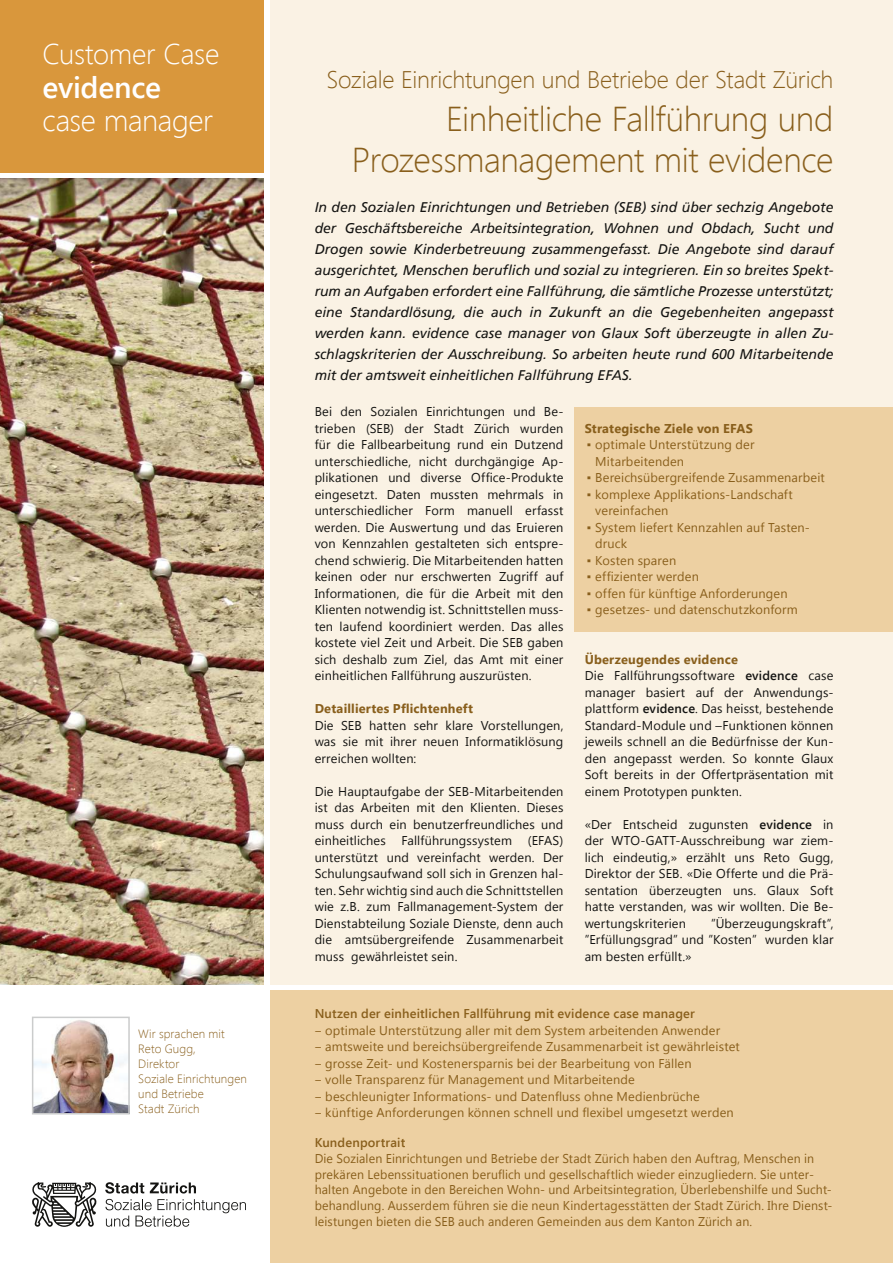
<style>
.page{position:relative;width:893px;height:1263px;background:#fff}
.page>*{position:absolute;margin:0;border:0;box-sizing:border-box;transform-origin:0 0}
.t1{font:300 34.5px/41.4px "Segoe UI";letter-spacing:-.01em;color:#895f1c;text-align:right}
.t2{font:300 30px "Segoe UI";letter-spacing:-.015em;color:#fff}
.t3{font:600 30px "Segoe UI";letter-spacing:-.01em;color:#fff}
.t4{font:300 28.5px "Segoe UI";letter-spacing:-.015em;color:#fff}
.t5{font:300 24px "Segoe UI";letter-spacing:-.01em;color:#895f1c}
.t6{font:italic 13.95px/21px "Frutiger";color:#141412;text-align:justify}
.t7{font:12.75px/16.5px "Segoe UI";letter-spacing:.01em;color:#141412;text-align:justify}
.t8{font:12.75px/16.5px "Segoe UI";letter-spacing:.01em;color:#895f1c}
.t9{font:600 12.75px "Segoe UI";letter-spacing:.01em;color:#895f1c}
.t10{font:700 12.75px "Segoe UI";letter-spacing:.015em;color:#895f1c}
.t11{font:300 12px/15px "Segoe UI";letter-spacing:.01em;color:#895f1c}
.s1{font-weight:700;color:#895f1c}
.s2{font-weight:600}
</style>
<div class="page">
<div style="left:270px;top:0;width:623px;height:984px;background:#faf2e4"></div>
<div style="left:0;top:0;width:264px;height:172px;background:#d9973c"></div>
<img style="left:0;top:179px;width:264px;height:805px">
<div style="left:270px;top:991px;width:623px;height:272px;background:#edd0a2"></div>
<img style="left:35px;top:1020px;width:92px;height:91px">
<div style="left:32px;top:1016px;width:98px;height:98px;border:2px solid #cbcccc"></div>
<svg style="left:105px;top:1182px;width:39px;height:11px"></svg>
<svg style="left:150px;top:1182px;width:46px;height:11px"></svg>
<svg style="left:105px;top:1199px;width:141px;height:28px"></svg>
<svg style="left:32px;top:1182px;width:65px;height:45px"></svg>
<div style="left:574px;top:407px;width:319px;height:224px;background:#edd0a2"></div>
<h3 class="t4" style="left:43px;top:43px;width:178px">Customer Case</h3>
<h2 class="t3" style="left:43px;top:76px;width:120px">evidence</h2>
<h2 class="t2" style="left:43px;top:109px;width:172px">case manager</h2>
<p class="t11" style="left:138px;top:1027px;width:110px">Wir sprachen mit<br>Reto Gugg,<br>Direktor<br>Soziale Einrichtungen und Betriebe<br>Stadt Zürich</p>
<h3 class="t5" style="left:326px;top:70px;width:509px">Soziale Einrichtungen und Betriebe der Stadt Zürich</h3>
<h1 class="t1" style="left:352px;top:101px;width:483px">Einheitliche Fallführung und<br>Prozessmanagement mit evidence</h1>
<p class="t6" style="left:315px;top:198px;width:520px">In den Sozialen Einrichtungen und Betrieben (SEB) sind über sechzig Angebote der Geschäftsbereiche Arbeitsintegration, Wohnen und Obdach, Sucht und Drogen sowie Kinderbetreuung zusammengefasst. Die Angebote sind darauf ausgerichtet, Menschen beruflich und sozial zu integrieren. Ein so breites Spekt&shy;rum an Aufgaben erfordert eine Fallführung, die sämtliche Prozesse unterstützt; eine Standardlösung, die auch in Zukunft an die Gegebenheiten angepasst werden kann. evidence case manager von Glaux Soft überzeugte in allen Zu&shy;schlagskriterien der Ausschreibung. So arbeiten heute rund 600 Mitarbeitende mit der amtsweit einheitlichen Fallführung EFAS.</p>
<p class="t7" style="left:315px;top:405px;width:250px">Bei den Sozialen Einrichtungen und Be&shy;trieben (SEB) der Stadt Zürich wurden für die Fallbearbeitung rund ein Dutzend unterschiedliche, nicht durchgängige Ap&shy;plikationen und diverse Ofice-Produkte eingesetzt. Daten mussten mehrmals in unterschiedlicher Form manuell erfasst werden. Die Auswertung und das Eruieren von Kennzahlen gestalteten sich entspre&shy;chend schwierig. Die Mitarbeitenden hatten keinen oder nur erschwerten Zugriff auf Informationen, die für die Arbeit mit den Klienten notwendig ist. Schnittstellen muss&shy;ten laufend koordiniert werden. Das alles kostete viel Zeit und Arbeit. Die SEB gaben sich deshalb zum Ziel, das Amt mit einer einheitlichen Fallführung auszurüsten.</p>
<p class="t10" style="left:315px;top:699px;width:160px">Detailliertes Plichtenheft</p>
<p class="t7" style="left:315px;top:718px;width:250px">Die SEB hatten sehr klare Vorstellungen, was sie mit ihrer neuen Informatiklösung erreichen wollten:</p>
<p class="t7" style="left:315px;top:784px;width:250px">Die Hauptaufgabe der SEB-Mitarbeitenden ist das Arbeiten mit den Klienten. Dieses muss durch ein benutzerfreundliches und einheitliches Fallführungssystem (EFAS) unterstützt und vereinfacht werden. Der Schulungsaufwand soll sich in Grenzen hal&shy;ten. Sehr wichtig sind auch die Schnittstellen wie z.B. zum Fallmanagement-System der Dienstabteilung Soziale Dienste, denn auch die amtsübergreifende Zusammenarbeit muss gewährleistet sein.</p>
<p class="t10" style="left:585px;top:419px;width:170px">Strategische Ziele von EFAS</p>
<p class="t8" style="left:595px;top:436px;width:161px;text-indent:-9px">▪ optimale Unterstützung der<br>Mitarbeitenden</p>
<p class="t8" style="left:587px;top:469px;width:240px">▪ Bereichsübergreifende Zusammenarbeit</p>
<p class="t8" style="left:595px;top:485px;width:199px;text-indent:-9px">▪ komplexe Applikations-Landschaft vereinfachen</p>
<p class="t8" style="left:595px;top:518px;width:216px;text-indent:-9px">▪ System liefert Kennzahlen auf Tasten&shy;druck</p>
<p class="t8" style="left:587px;top:551px;width:91px">▪ Kosten sparen</p>
<p class="t8" style="left:587px;top:568px;width:114px">▪ efizienter werden</p>
<p class="t8" style="left:587px;top:584px;width:202px">▪ offen für künftige Anforderungen</p>
<p class="t8" style="left:587px;top:601px;width:212px">▪ gesetzes- und datenschutzkonform</p>
<p class="t7" style="left:585px;top:652px;width:250px;text-align:left"><span class="s1">Überzeugendes evidence<br></span>Die Fallführungssoftware <span class="s2">evidence</span> case manager basiert auf der Anwendungs&shy;plattform <span class="s2">evidence</span>. Das heisst, bestehende Standard-Module und –Funktionen können jeweils schnell an die Bedürfnisse der Kun&shy;den angepasst werden. So konnte Glaux Soft bereits in der Offertpräsentation mit einem Prototypen punkten.</p>
<p class="t7" style="left:585px;top:817px;width:250px">«Der Entscheid zugunsten <span class="s2">evidence</span> in der WTO-GATT-Ausschreibung war ziem&shy;lich eindeutig,» erzählt uns Reto Gugg, Direktor der SEB. «Die Offerte und die Prä&shy;sentation überzeugten uns. Glaux Soft hatte verstanden, was wir wollten. Die Be&shy;wertungskriterien</p>
<p class="t7" style="left:585px;top:914px;width:250px;text-indent:126px">ˮÜberzeugungskraftˮ, ˮErfüllungsgradˮ und ˮKostenˮ wurden klar am besten erfüllt.»</p>
<p class="t9" style="left:315px;top:1008px;width:382px">Nutzen der einheitlichen Fallführung mit evidence case manager</p>
<p class="t8" style="left:315px;top:1021px;width:427px">‒ optimale Unterstützung aller mit dem System arbeitenden Anwender<br>‒ amtsweite und bereichsübergreifende Zusammenarbeit ist gewährleistet ‒ grosse Zeit- und Kostenersparnis bei der Bearbeitung von Fällen<br>‒ volle Transparenz für Management und Mitarbeitende<br>‒ beschleunigter Informations- und Datenluss ohne Medienbrüche<br>‒ künftige Anforderungen können schnell und lexibel umgesetzt werden</p>
<p class="t9" style="left:315px;top:1137px;width:92px">Kundenportrait</p>
<p class="t8" style="left:315px;top:1152px;width:519px;line-height:15.8px">Die Sozialen Einrichtungen und Betriebe der Stadt Zürich haben den Auftrag, Menschen in prekären Lebenssituationen berulich und gesellschaftlich wieder einzugliedern. Sie unter&shy;halten Angebote in den Bereichen Wohn- und Arbeitsintegration, Überlebenshilfe und Sucht&shy;behandlung. Ausserdem führen sie die neun Kindertagesstätten der Stadt Zürich. Ihre Dienst&shy;leistungen bieten die SEB auch anderen Gemeinden aus dem Kanton Zürich an.</p>
</div>
